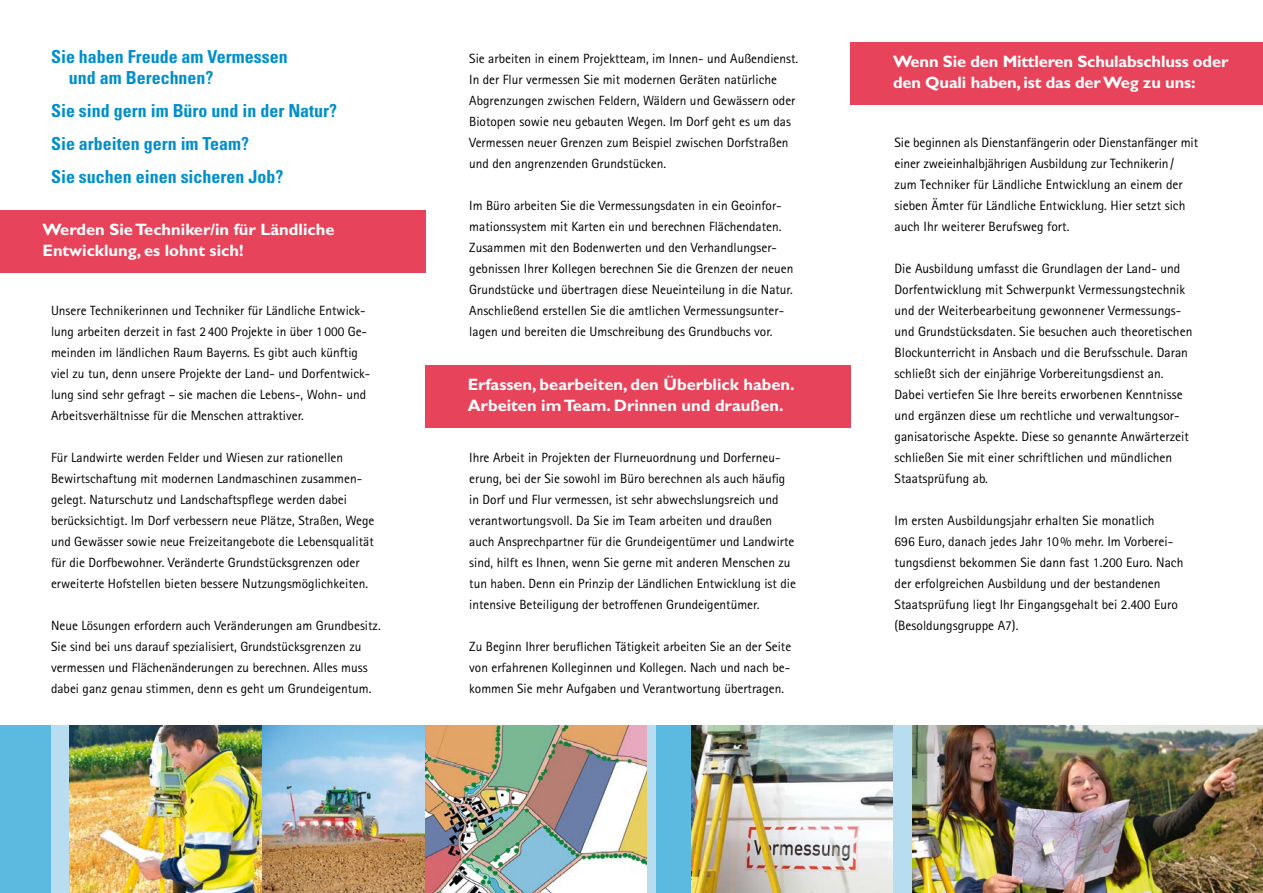
<style>
.page{position:relative;width:1263px;height:893px;background:#fff}
.page>*{position:absolute;margin:0;border:0;box-sizing:border-box;transform-origin:0 0}
.Sie_Seite_2{font:700 condensed 18px "Univers LT Std";color:#008fcd}
.Schrift_pinker_Balken{font:700 16.5px/21px "Gill Sans Std";color:#fff}
.Fließtext{font:13.5px/21px "Rotis Sans Serif Pro";color:#000}
.Fließtext-2{font:13.35px/21px "Rotis Sans Serif Pro";color:#000}
</style>
<div class="page">
<img style="left:68px;top:725px;width:195px;height:168px">
<img style="left:263px;top:725px;width:162px;height:168px">
<img style="left:911px;top:725px;width:352px;height:168px">
<div style="left:0;top:210px;width:425px;height:63px;background:#e7445b"></div>
<div style="left:850px;top:43px;width:413px;height:62px;background:#e7445b"></div>
<img style="left:425px;top:725px;width:223px;height:168px">
<img style="left:690px;top:725px;width:203px;height:168px">
<div style="left:425px;top:365px;width:425px;height:62px;background:#e7445b"></div>
<div style="left:0;top:725px;width:68px;height:168px;background:#5cb9e0"></div>
<div style="left:648px;top:725px;width:8px;height:168px;background:#b9ddf0"></div>
<div style="left:893px;top:725px;width:18px;height:168px;background:#b9ddf0"></div>
<div style="left:51px;top:725px;width:17px;height:168px;background:#b9ddf0"></div>
<div style="left:656px;top:725px;width:34px;height:168px;background:#5cb9e0"></div>
<h2 class="Sie_Seite_2" style="left:51px;top:46px;width:238px">Sie haben Freude am Vermessen</h2>
<h2 class="Sie_Seite_2" style="left:69px;top:66px;width:146px">und am Berechnen?</h2>
<h2 class="Sie_Seite_2" style="left:51px;top:99px;width:288px">Sie sind gern im Büro und in der Natur?</h2>
<h2 class="Sie_Seite_2" style="left:51px;top:132px;width:200px">Sie arbeiten gern im Team?</h2>
<h2 class="Sie_Seite_2" style="left:51px;top:165px;width:234px">Sie suchen einen sicheren Job?</h2>
<h3 class="Schrift_pinker_Balken" style="left:43px;top:219px;width:293px">Werden Sie Techniker/in für Ländliche<br>Entwicklung, es lohnt sich!</h3>
<p class="Fließtext-2" style="left:51px;top:300px;width:316px">Unsere Technikerinnen und Techniker für Ländliche Entwick-</p>
<p class="Fließtext-2" style="left:51px;top:321px;width:318px">lung arbeiten derzeit in fast 2400 Projekte in über 1000 Ge&shy;meinden im ländlichen Raum Bayerns. Es gibt auch künftig</p>
<p class="Fließtext-2" style="left:51px;top:363px;width:321px">viel zu tun, denn unsere Projekte der Land- und Dorfentwick-</p>
<p class="Fließtext-2" style="left:51px;top:384px;width:317px">lung sind sehr gefragt – sie machen die Lebens-, Wohn- und</p>
<p class="Fließtext-2" style="left:51px;top:405px;width:254px">Arbeitsverhältnisse für die Menschen attraktiver.</p>
<p class="Fließtext-2" style="left:51px;top:447px;width:325px">Für Landwirte werden Felder und Wiesen zur rationellen Bewirtschaftung mit modernen Landmaschinen zusammen&shy;gelegt. Naturschutz und Landschaftspflege werden dabei berücksichtigt. Im Dorf verbessern neue Plätze, Straßen, Wege und Gewässer sowie neue Freizeitangebote die Lebensqualität für die Dorfbewohner. Veränderte Grundstücksgrenzen oder erweiterte Hofstellen bieten bessere Nutzungsmöglichkeiten.</p>
<p class="Fließtext-2" style="left:51px;top:615px;width:331px">Neue Lösungen erfordern auch Veränderungen am Grundbesitz.<br>Sie sind bei uns darauf spezialisiert, Grundstücksgrenzen zu vermessen und Flächenänderungen zu berechnen. Alles muss dabei ganz genau stimmen, denn es geht um Grundeigentum.</p>
<p class="Fließtext-2" style="left:469px;top:48px;width:330px">Sie arbeiten in einem Projektteam, im Innen- und Außendienst.<br>In der Flur vermessen Sie mit modernen Geräten natürliche Abgrenzungen zwischen Feldern, Wäldern und Gewässern oder Biotopen sowie neu gebauten Wegen. Im Dorf geht es um das Vermessen neuer Grenzen zum Beispiel zwischen Dorfstraßen und den angrenzenden Grundstücken.</p>
<p class="Fließtext-2" style="left:469px;top:195px;width:326px">Im Büro arbeiten Sie die Vermessungsdaten in ein Geoinfor&shy;mationssystem mit Karten ein und berechnen Flächendaten.<br>Zusammen mit den Bodenwerten und den Verhandlungser&shy;gebnissen Ihrer Kollegen berechnen Sie die Grenzen der neuen Grundstücke und übertragen diese Neueinteilung in die Natur.<br>Anschließend erstellen Sie die amtlichen Vermessungsunter&shy;lagen und bereiten die Umschreibung des Grundbuchs vor.</p>
<h3 class="Schrift_pinker_Balken" style="left:468px;top:373px;width:328px">Erfassen, bearbeiten, den Überblick haben.<br>Arbeiten im Team. Drinnen und draußen.</h3>
<p class="Fließtext-2" style="left:469px;top:447px;width:328px">Ihre Arbeit in Projekten der Flurneuordnung und Dorferneu&shy;erung, bei der Sie sowohl im Büro berechnen als auch häufig in Dorf und Flur vermessen, ist sehr abwechslungsreich und verantwortungsvoll. Da Sie im Team arbeiten und draußen auch Ansprechpartner für die Grundeigentümer und Landwirte sind, hilft es Ihnen, wenn Sie gerne mit anderen Menschen zu tun haben. Denn ein Prinzip der Ländlichen Entwicklung ist die intensive Beteiligung der betroffenen Grundeigentümer.</p>
<p class="Fließtext-2" style="left:469px;top:636px;width:323px;text-align:justify">Zu Beginn Ihrer beruflichen Tätigkeit arbeiten Sie an der Seite von erfahrenen Kolleginnen und Kollegen. Nach und nach be&shy;kommen Sie mehr Aufgaben und Verantwortung übertragen.</p>
<h3 class="Schrift_pinker_Balken" style="left:893px;top:51px;width:337px">Wenn Sie den Mittleren Schulabschluss oder den Quali haben, ist das der Weg zu uns:</h3>
<p class="Fließtext" style="left:894px;top:132px;width:305px">Sie beginnen als Dienstanfängerin oder Dienstanfänger mit einer zweieinhalbjährigen Ausbildung zur Technikerin/ zum Techniker für Ländliche Entwicklung an einem der sieben Ämter für Ländliche Entwicklung. Hier setzt sich auch Ihr weiterer Berufsweg fort.</p>
<p class="Fließtext" style="left:894px;top:258px;width:299px">Die Ausbildung umfasst die Grundlagen der Land- und Dorfentwicklung mit Schwerpunkt Vermessungstechnik und der Weiterbearbeitung gewonnener Vermessungs&shy;und Grundstücksdaten. Sie besuchen auch theoretischen Blockunterricht in Ansbach und die Berufsschule. Daran schließt sich der einjährige Vorbereitungsdienst an.<br>Dabei vertiefen Sie Ihre bereits erworbenen Kenntnisse und ergänzen diese um rechtliche und verwaltungsor&shy;ganisatorische Aspekte. Diese so genannte Anwärterzeit schließen Sie mit einer schriftlichen und mündlichen Staatsprüfung ab.</p>
<p class="Fließtext" style="left:894px;top:510px;width:290px">Im ersten Ausbildungsjahr erhalten Sie monatlich<br>696 Euro, danach jedes Jahr 10% mehr. Im Vorberei&shy;tungsdienst bekommen Sie dann fast 1.200 Euro. Nach der erfolgreichen Ausbildung und der bestandenen Staatsprüfung liegt Ihr Eingangsgehalt bei 2.400 Euro (Besoldungsgruppe A7).</p>
</div>
